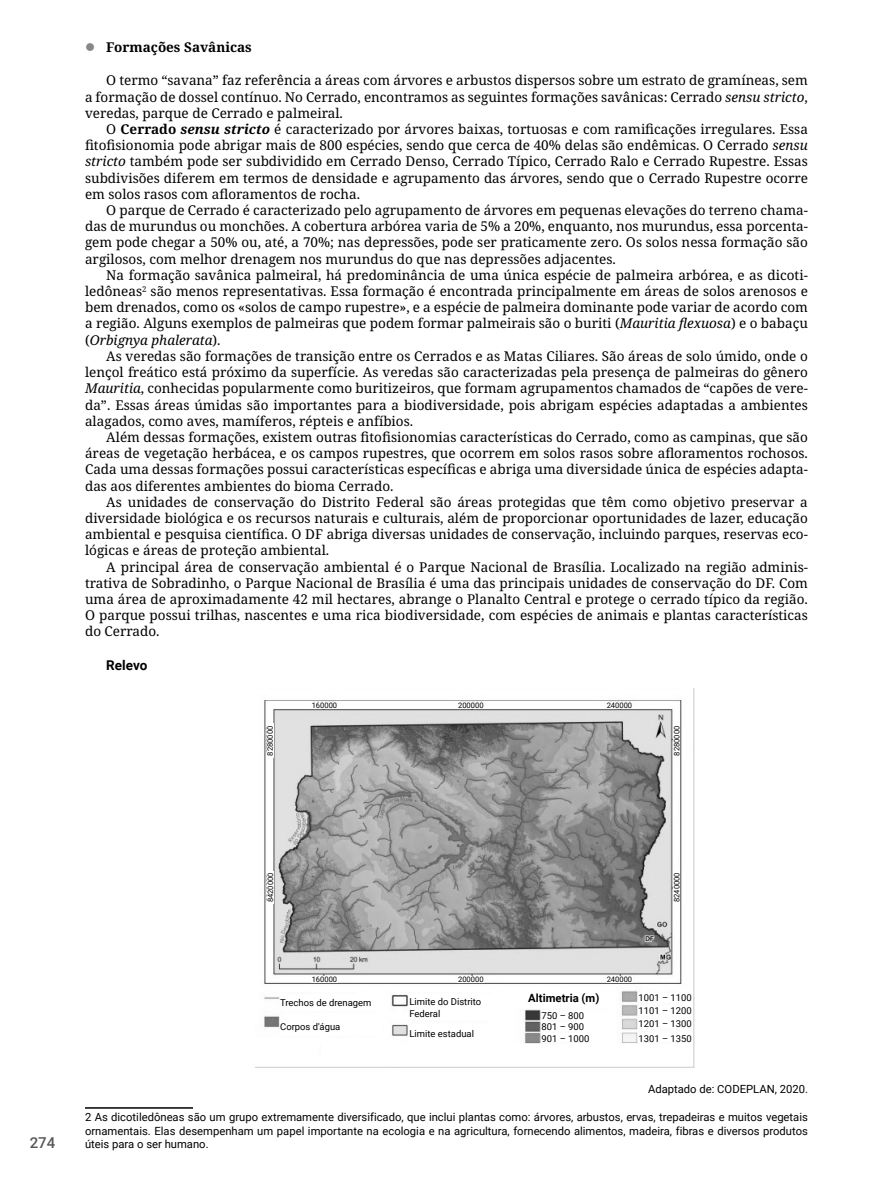
<style>
.page{position:relative;width:893px;height:1191px;background:#fff}
.page>*{position:absolute;margin:0;border:0;box-sizing:border-box;transform-origin:0 0}
.t1{font:500 15px "Roboto";color:#575757}
.Parágrafos{font:13.5px/16.2px "Noto Serif";color:#000;text-align:justify}
.t2{font:700 13.5px "Noto Serif";color:#000}
.Subtópico{font:700 13.5px "Roboto";color:#000}
.Nota_de_Roda_Pé{font:700 11.4px "Roboto";color:#000}
.Nota_de_Roda_Pé-2{font:11.25px/13.5px "Roboto";color:#000;text-align:justify}
.Fonte_Tabelas_Imagens{font:11.25px "Roboto";color:#000}
.Nota_de_Roda_Pé-3{font:9.45px/11.4px "Roboto";color:#000}
.Nota_de_Roda_Pé-4{font:7.5px "Roboto";color:#000}
.s1{font-style:italic}
.s2{font-weight:700}
.s3{font-weight:700;font-style:italic}
</style>
<div class="page">
<img style="left:255px;top:688px;width:440px;height:380px">
<div style="left:280px;top:994px;width:101px;height:17px;background:#fff"></div>
<div style="left:267px;top:871px;width:7px;height:33px;background:#fff"></div>
<div style="left:673px;top:723px;width:7px;height:35px;background:#fff"></div>
<div style="left:267px;top:723px;width:6px;height:35px;background:#fff"></div>
<div style="left:673px;top:870px;width:7px;height:34px;background:#fff"></div>
<div style="left:311px;top:701px;width:27px;height:7px;background:#fff"></div>
<div style="left:311px;top:976px;width:27px;height:6px;background:#fff"></div>
<div style="left:458px;top:701px;width:26px;height:7px;background:#fff"></div>
<div style="left:458px;top:976px;width:26px;height:6px;background:#fff"></div>
<div style="left:606px;top:701px;width:27px;height:7px;background:#fff"></div>
<div style="left:606px;top:976px;width:27px;height:6px;background:#fff"></div>
<div style="left:280px;top:1016px;width:102px;height:20px;background:#fff"></div>
<div style="left:409px;top:994px;width:93px;height:26px;background:#fff"></div>
<div style="left:517px;top:987px;width:93px;height:20px;background:#fff"></div>
<div style="left:409px;top:1023px;width:104px;height:20px;background:#fff"></div>
<div style="left:541px;top:1011px;width:43px;height:8px;background:#fff"></div>
<div style="left:541px;top:1022px;width:43px;height:8px;background:#fff"></div>
<div style="left:541px;top:1034px;width:59px;height:8px;background:#fff"></div>
<div style="left:321px;top:1044px;width:365px;height:18px;background:#fff"></div>
<div style="left:638px;top:993px;width:55px;height:8px;background:#fff"></div>
<div style="left:638px;top:1006px;width:55px;height:8px;background:#fff"></div>
<div style="left:638px;top:1019px;width:55px;height:8px;background:#fff"></div>
<div style="left:638px;top:1034px;width:55px;height:8px;background:#fff"></div>
<hr style="left:85px;top:1107px;width:108px;height:1px;background:#000">
<p class="t2" style="left:106px;top:38px;width:147px">Formações Savânicas</p>
<p class="Parágrafos" style="left:85px;top:73px;width:724px;text-indent:21px">O termo “savana” faz referência a áreas com árvores e arbustos dispersos sobre um estrato de gramíneas, sem a formação de dossel contínuo. No Cerrado, encontramos as seguintes formações savânicas: Cerrado <span class="s1">sensu stricto</span>, veredas, parque de Cerrado e palmeiral.</p>
<p class="Parágrafos" style="left:85px;top:121px;width:724px;text-indent:21px">O <span class="s2">Cerrado</span> <span class="s3">sensu stricto</span> é caracterizado por árvores baixas, tortuosas e com ramificações irregulares. Essa fitofisionomia pode abrigar mais de 800 espécies, sendo que cerca de 40% delas são endêmicas. O Cerrado <span class="s1">sensu stricto</span> também pode ser subdividido em Cerrado Denso, Cerrado Típico, Cerrado Ralo e Cerrado Rupestre. Essas subdivisões diferem em termos de densidade e agrupamento das árvores, sendo que o Cerrado Rupestre ocorre em solos rasos com afloramentos de rocha.</p>
<p class="Parágrafos" style="left:85px;top:202px;width:724px;text-indent:21px">O parque de Cerrado é caracterizado pelo agrupamento de árvores em pequenas elevações do terreno chama&shy;das de murundus ou monchões. A cobertura arbórea varia de 5% a 20%, enquanto, nos murundus, essa porcenta&shy;gem pode chegar a 50% ou, até, a 70%; nas depressões, pode ser praticamente zero. Os solos nessa formação são argilosos, com melhor drenagem nos murundus do que nas depressões adjacentes.</p>
<p class="Parágrafos" style="left:85px;top:267px;width:724px;text-indent:21px">Na formação savânica palmeiral, há predominância de uma única espécie de palmeira arbórea, e as dicoti&shy;ledôneas<sup>2</sup> são menos representativas. Essa formação é encontrada principalmente em áreas de solos arenosos e bem drenados, como os «solos de campo rupestre», e a espécie de palmeira dominante pode variar de acordo com a região. Alguns exemplos de palmeiras que podem formar palmeirais são o buriti (<span class="s1">Mauritia flexuosa</span>) e o babaçu (<span class="s1">Orbignya phalerata</span>).</p>
<p class="Parágrafos" style="left:85px;top:348px;width:724px;text-indent:21px">As veredas são formações de transição entre os Cerrados e as Matas Ciliares. São áreas de solo úmido, onde o lençol freático está próximo da superfície. As veredas são caracterizadas pela presença de palmeiras do gênero <span class="s1">Mauritia</span>, conhecidas popularmente como buritizeiros, que formam agrupamentos chamados de “capões de vere&shy;da”. Essas áreas úmidas são importantes para a biodiversidade, pois abrigam espécies adaptadas a ambientes alagados, como aves, mamíferos, répteis e anfíbios.</p>
<p class="Parágrafos" style="left:85px;top:429px;width:724px;text-indent:21px">Além dessas formações, existem outras fitofisionomias características do Cerrado, como as campinas, que são áreas de vegetação herbácea, e os campos rupestres, que ocorrem em solos rasos sobre afloramentos rochosos.<br>Cada uma dessas formações possui características específicas e abriga uma diversidade única de espécies adapta&shy;das aos diferentes ambientes do bioma Cerrado.</p>
<p class="Parágrafos" style="left:85px;top:494px;width:724px;text-indent:21px">As unidades de conservação do Distrito Federal são áreas protegidas que têm como objetivo preservar a diversidade biológica e os recursos naturais e culturais, além de proporcionar oportunidades de lazer, educação ambiental e pesquisa científica. O DF abriga diversas unidades de conservação, incluindo parques, reservas eco&shy;lógicas e áreas de proteção ambiental.</p>
<p class="Parágrafos" style="left:85px;top:559px;width:724px;text-indent:21px">A principal área de conservação ambiental é o Parque Nacional de Brasília. Localizado na região adminis&shy;trativa de Sobradinho, o Parque Nacional de Brasília é uma das principais unidades de conservação do DF. Com uma área de aproximadamente 42 mil hectares, abrange o Planalto Central e protege o cerrado típico da região.<br>O parque possui trilhas, nascentes e uma rica biodiversidade, com espécies de animais e plantas características do Cerrado.</p>
<p class="Subtópico" style="left:106px;top:655px;width:43px">Relevo</p>
<p class="Nota_de_Roda_Pé-4" style="left:312px;top:700px;width:27px">160000</p>
<p class="Nota_de_Roda_Pé-4" style="left:458px;top:700px;width:27px">200000</p>
<p class="Nota_de_Roda_Pé-4" style="left:607px;top:700px;width:27px">240000</p>
<p class="Nota_de_Roda_Pé-4" style="left:265px;top:755px;width:31px;rotate:-90deg">8280000</p>
<p class="Nota_de_Roda_Pé-4" style="left:672px;top:755px;width:31px;rotate:-90deg">8280000</p>
<p class="t1" style="left:30px;top:1132px;width:27px">274</p>
<p class="Nota_de_Roda_Pé-4" style="left:265px;top:902px;width:31px;rotate:-90deg">8420000</p>
<p class="Nota_de_Roda_Pé-4" style="left:671px;top:902px;width:31px;rotate:-90deg">8240000</p>
<p class="Nota_de_Roda_Pé-4" style="left:312px;top:974px;width:27px">160000</p>
<p class="Nota_de_Roda_Pé-4" style="left:458px;top:974px;width:27px">200000</p>
<p class="Nota_de_Roda_Pé-4" style="left:607px;top:974px;width:27px">240000</p>
<p class="Nota_de_Roda_Pé-3" style="left:280px;top:996px;width:93px">Trechos de drenagem</p>
<p class="Nota_de_Roda_Pé-3" style="left:280px;top:1020px;width:62px">Corpos d'água</p>
<p class="Nota_de_Roda_Pé-3" style="left:409px;top:995px;width:73px">Limite do Distrito<br>Federal</p>
<p class="Nota_de_Roda_Pé" style="left:528px;top:990px;width:73px">Altimetria (m)</p>
<p class="Nota_de_Roda_Pé-3" style="left:409px;top:1027px;width:66px">Limite estadual</p>
<p class="Nota_de_Roda_Pé-3" style="left:541px;top:1009px;width:44px">750 – 800</p>
<p class="Nota_de_Roda_Pé-3" style="left:541px;top:1020px;width:44px">801 – 900</p>
<p class="Nota_de_Roda_Pé-3" style="left:541px;top:1032px;width:50px">901 – 1000</p>
<p class="Nota_de_Roda_Pé-3" style="left:638px;top:991px;width:55px">1001 – 1100</p>
<p class="Nota_de_Roda_Pé-3" style="left:638px;top:1004px;width:55px">1101 – 1200</p>
<p class="Nota_de_Roda_Pé-3" style="left:638px;top:1017px;width:55px">1201 – 1300</p>
<p class="Nota_de_Roda_Pé-3" style="left:638px;top:1032px;width:55px">1301 – 1350</p>
<p class="Fonte_Tabelas_Imagens" style="left:648px;top:1081px;width:161px">Adaptado de: CODEPLAN, 2020.</p>
<p class="Nota_de_Roda_Pé-2" style="left:85px;top:1110px;width:724px">2 As dicotiledôneas são um grupo extremamente diversificado, que inclui plantas como: árvores, arbustos, ervas, trepadeiras e muitos vegetais ornamentais. Elas desempenham um papel importante na ecologia e na agricultura, fornecendo alimentos, madeira, fibras e diversos produtos úteis para o ser humano.</p>
</div>
